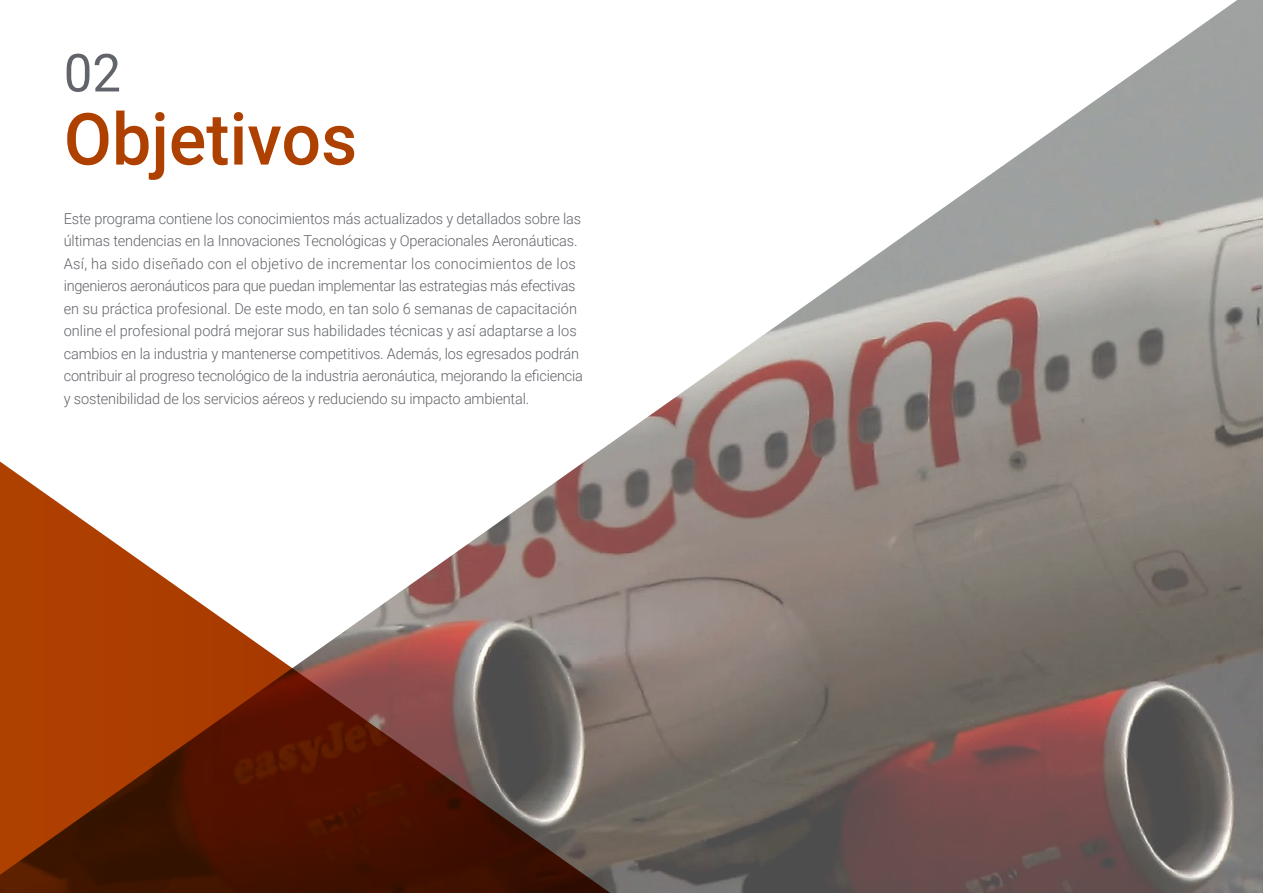
<style>
.page{position:relative;width:1263px;height:893px;background:#fff}
.page>*{position:absolute;margin:0;border:0;box-sizing:border-box;transform-origin:0 0}
.t1{font:500 72px "Roboto";color:#ae4000}
.t2{font:52.5px "Roboto";color:#61646a}
.t3{font:300 15px/22.5px "Roboto";letter-spacing:-.01em;color:#61646a}
</style>
<div class="page">
<img style="left:607px;top:0;width:656px;height:893px">
<svg style="left:0;top:446px;width:640px;height:447px"></svg>
<h2 class="t2" style="left:64px;top:36px;width:59px">02</h2>
<h1 class="t1" style="left:64px;top:89px;width:295px">Objetivos</h1>
<p class="t3" style="left:64px;top:207px;width:521px">Este programa contiene los conocimientos más actualizados y detallados sobre las últimas tendencias en la Innovaciones Tecnológicas y Operacionales Aeronáuticas.<br>Así, ha sido diseñado con el objetivo de incrementar los conocimientos de los ingenieros aeronáuticos para que puedan implementar las estrategias más efectivas en su práctica profesional. De este modo, en tan solo 6 semanas de capacitación online el profesional podrá mejorar sus habilidades técnicas y así adaptarse a los cambios en la industria y mantenerse competitivos. Además, los egresados podrán contribuir al progreso tecnológico de la industria aeronáutica, mejorando la eficiencia y sostenibilidad de los servicios aéreos y reduciendo su impacto ambiental.</p>
</div>
